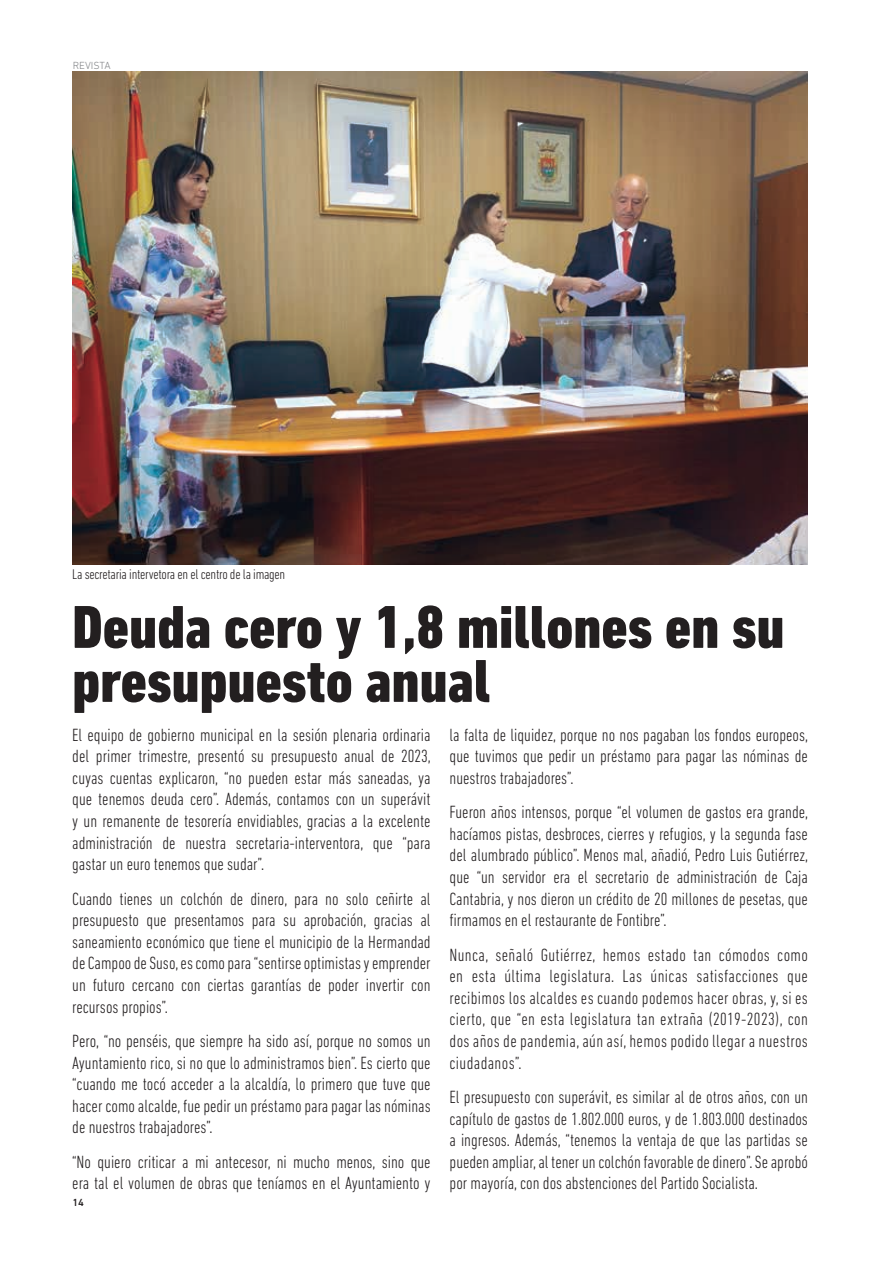
<style>
.page{position:relative;width:893px;height:1263px;background:#fff}
.page>*{position:absolute;margin:0;border:0;box-sizing:border-box;transform-origin:0 0}
.t1{font:800 condensed 61.5px/54px "DIN Next LT Pro";color:#231f20;scale:1.05 1}
.t2{font:300 condensed 18px/21.6px "DIN Next LT Pro";color:#231f20;text-align:justify}
.t3{font:300 condensed 14.25px "DIN Next LT Pro";letter-spacing:-.02em;color:#231f20;scale:1.05 1}
.t4{font:300 10.5px "DIN Next LT Pro";color:#808285}
.t5{font:500 10.5px "DIN Next LT Pro";color:#231f20}
</style>
<div class="page">
<img style="left:73px;top:71px;width:735px;height:493px">
<p class="t4" style="left:73px;top:59px;width:39px">REVISTA</p>
<p class="t3" style="left:72px;top:566px;width:204px">La secretaria intervetora en el centro de la imagen</p>
<h1 class="t1" style="left:72px;top:600px;width:680px">Deuda cero y 1,8 millones en su presupuesto anual</h1>
<p class="t2" style="left:72px;top:724px;width:360px">El equipo de gobierno municipal en la sesión plenaria ordinaria del primer trimestre, presentó su presupuesto anual de 2023, cuyas cuentas explicaron, “no pueden estar más saneadas, ya que tenemos deuda cero”. Además, contamos con un superávit y un remanente de tesorería envidiables, gracias a la excelente administración de nuestra secretaria-interventora, que “para gastar un euro tenemos que sudar”.</p>
<p class="t2" style="left:72px;top:888px;width:360px">Cuando tienes un colchón de dinero, para no solo ceñirte al presupuesto que presentamos para su aprobación, gracias al saneamiento económico que tiene el municipio de la Hermandad de Campoo de Suso, es como para “sentirse optimistas y emprender un futuro cercano con ciertas garantías de poder invertir con recursos propios”.</p>
<p class="t2" style="left:72px;top:1030px;width:360px">Pero, “no penséis, que siempre ha sido así, porque no somos un Ayuntamiento rico, si no que lo administramos bien”. Es cierto que “cuando me tocó acceder a la alcaldía, lo primero que tuve que hacer como alcalde, fue pedir un préstamo para pagar las nóminas de nuestros trabajadores”.</p>
<p class="t2" style="left:72px;top:1151px;width:360px">“No quiero criticar a mi antecesor, ni mucho menos, sino que era tal el volumen de obras que teníamos en el Ayuntamiento y</p>
<p class="t5" style="left:72px;top:1197px;width:13px">14</p>
<p class="t2" style="left:450px;top:724px;width:360px">la falta de liquidez, porque no nos pagaban los fondos europeos, que tuvimos que pedir un préstamo para pagar las nóminas de nuestros trabajadores”.</p>
<p class="t2" style="left:450px;top:801px;width:360px">Fueron años intensos, porque “el volumen de gastos era grande, hacíamos pistas, desbroces, cierres y refugios, y la segunda fase del alumbrado público”. Menos mal, añadió, Pedro Luis Gutiérrez, que “un servidor era el secretario de administración de Caja Cantabria, y nos dieron un crédito de 20 millones de pesetas, que firmamos en el restaurante de Fontibre”.</p>
<p class="t2" style="left:450px;top:943px;width:360px">Nunca, señaló Gutiérrez, hemos estado tan cómodos como en esta última legislatura. Las únicas satisfacciones que recibimos los alcaldes es cuando podemos hacer obras, y, si es cierto, que “en esta legislatura tan extraña (2019-2023), con dos años de pandemia, aún así, hemos podido llegar a nuestros ciudadanos”.</p>
<p class="t2" style="left:450px;top:1086px;width:360px">El presupuesto con superávit, es similar al de otros años, con un capítulo de gastos de 1.802.000 euros, y de 1.803.000 destinados a ingresos. Además, “tenemos la ventaja de que las partidas se pueden ampliar, al tener un colchón favorable de dinero”. Se aprobó por mayoría, con dos abstenciones del Partido Socialista.</p>
</div>
